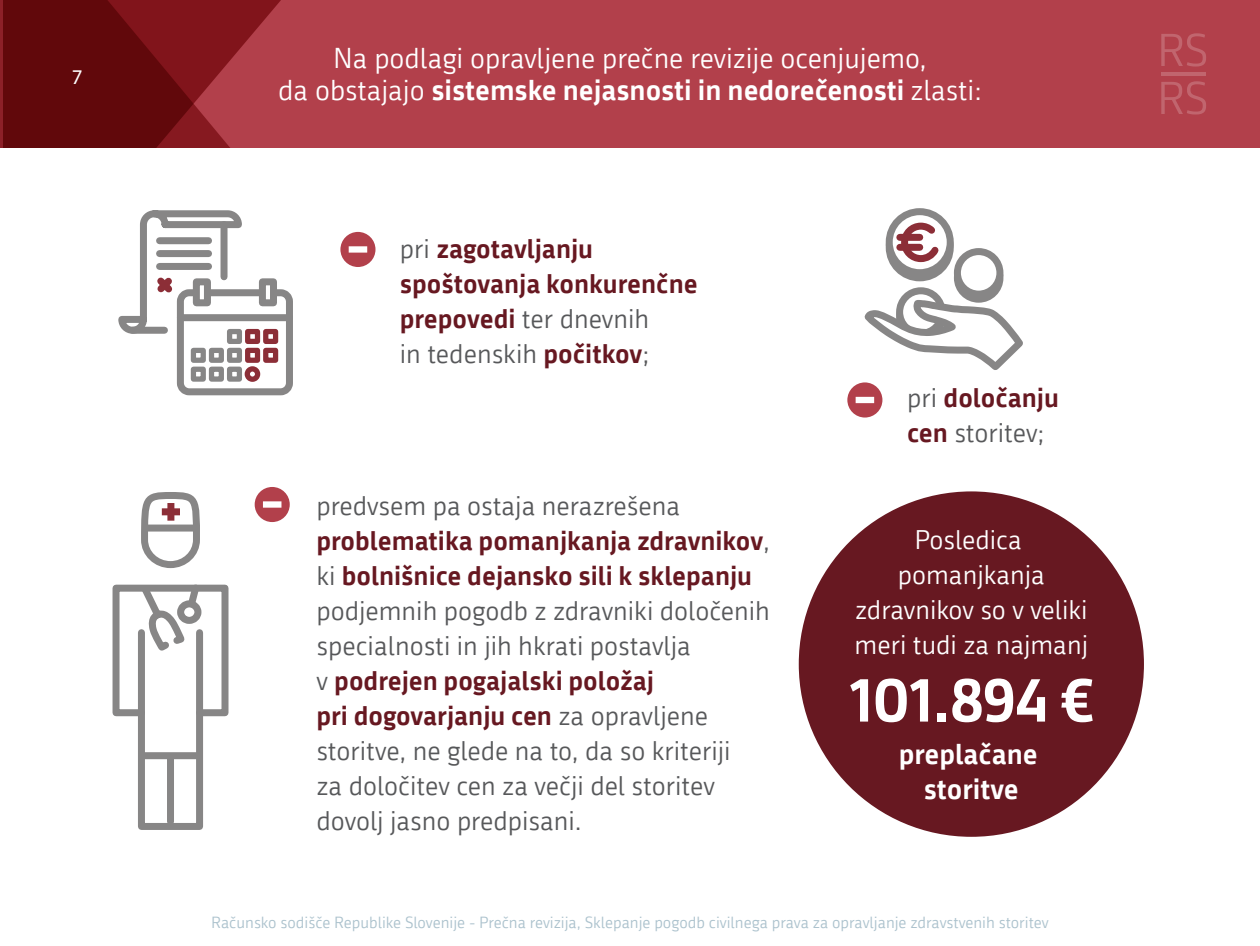
<style>
.page{position:relative;width:1260px;height:946px;background:#fff}
.page>*{position:absolute;margin:0;border:0;box-sizing:border-box;transform-origin:0 0}
.t1{font:700 61.25px "Republika";letter-spacing:-.005em;color:#fff}
.t2{font:28px/31.5px "Republika";color:#fff;text-align:center}
.t3{font:700 28px/35px "Republika";color:#fff;text-align:center}
.t4{font:26.25px/35px "Republika";color:#57585a}
.t5{font:700 26.25px/35px "Republika";color:#671821}
.t6{font:26.25px/35px "Republika";color:#fff;text-align:center}
.t7{font:21px "Myriad Pro";color:#fff}
.t8{font:15.75px "Republika";color:#acc2cd}
.s1{font-weight:700}
.s2{font-weight:400;color:#57585a}
.s3{font-weight:700;color:#671821}
</style>
<div class="page">
<hr style="left:3px;top:945px;width:1257px;height:1px;background:#b2404b">
<svg style="left:3px;top:945px;width:383px;height:1px"></svg>
<div style="left:3px;top:0;width:1257px;height:148px;background:#b2404b"></div>
<svg style="left:0;top:0;width:281px;height:148px;fill:#61080b"></svg>
<svg style="left:1161px;top:33px;width:45px;height:34px"></svg>
<hr style="left:1161px;top:73px;width:45px;height:3px;background:#fff">
<svg style="left:1161px;top:81px;width:45px;height:33px"></svg>
<div style="left:177px;top:289px;width:116px;height:106px;border:7px solid #878686;border-radius:9px"></div>
<div style="left:180px;top:314px;width:109px;height:7px;background:#878686"></div>
<div style="left:227px;top:329px;width:15px;height:15px;background:#fff;border:5px solid #878686"></div>
<div style="left:245px;top:329px;width:15px;height:15px;border:5px solid #8c2e37"></div>
<div style="left:263px;top:329px;width:15px;height:15px;border:5px solid #8c2e37"></div>
<div style="left:191px;top:348px;width:15px;height:15px;background:#fff;border:5px solid #878686"></div>
<div style="left:209px;top:348px;width:15px;height:15px;background:#fff;border:5px solid #878686"></div>
<div style="left:227px;top:348px;width:15px;height:15px;background:#fff;border:5px solid #878686"></div>
<div style="left:245px;top:348px;width:15px;height:15px;border:5px solid #8c2e37"></div>
<div style="left:263px;top:348px;width:15px;height:15px;border:5px solid #8c2e37"></div>
<div style="left:245px;top:366px;width:15px;height:16px;border:5px solid #8c2e37;border-radius:50%"></div>
<svg style="left:259px;top:278px;width:18px;height:28px"></svg>
<div style="left:191px;top:366px;width:15px;height:15px;background:#fff;border:5px solid #878686"></div>
<div style="left:209px;top:366px;width:15px;height:15px;background:#fff;border:5px solid #878686"></div>
<div style="left:227px;top:366px;width:15px;height:15px;background:#fff;border:5px solid #878686"></div>
<div style="left:886px;top:213px;width:68px;height:68px;border:7px solid #878686;border-radius:50%"></div>
<svg style="left:889px;top:212px;width:61px;height:61px"></svg>
<div style="left:886px;top:208px;width:68px;height:68px;border:7px solid #878686;border-radius:50%"></div>
<svg style="left:898px;top:219px;width:47px;height:46px"></svg>
<div style="left:900px;top:234px;width:20px;height:7px;background:#8c2e37"></div>
<div style="left:900px;top:244px;width:20px;height:7px;background:#8c2e37"></div>
<div style="left:954px;top:253px;width:49px;height:50px;border:7px solid #878686;border-radius:50%"></div>
<div style="left:957px;top:251px;width:43px;height:43px;background:#fff;border-radius:50%"></div>
<div style="left:954px;top:248px;width:49px;height:49px;border:7px solid #878686;border-radius:50%"></div>
<svg style="left:900px;top:291px;width:42px;height:42px"></svg>
<div style="left:896px;top:287px;width:50px;height:50px;border:7px solid #878686;border-radius:50%"></div>
<svg style="left:864px;top:296px;width:159px;height:74px"></svg>
<div style="left:138px;top:629px;width:65px;height:201px;border:7px solid #878686"></div>
<div style="left:167px;top:759px;width:7px;height:62px;background:#878686"></div>
<div style="left:165px;top:508px;width:11px;height:7px;background:#8c2e37"></div>
<div style="left:167px;top:506px;width:7px;height:11px;background:#8c2e37"></div>
<div style="left:147px;top:524px;width:47px;height:7px;background:#878686"></div>
<div style="left:141px;top:492px;width:59px;height:76px;border:7px solid #878686;border-radius:25px"></div>
<div style="left:142px;top:752px;width:57px;height:7px;background:#878686"></div>
<svg style="left:112px;top:584px;width:117px;height:135px"></svg>
<div style="left:799px;top:491px;width:345px;height:345px;background:#671821;border-radius:50%"></div>
<svg style="left:118px;top:210px;width:127px;height:127px"></svg>
<div style="left:340px;top:232px;width:35px;height:35px;background:#b2404b;border-radius:50%"></div>
<div style="left:349px;top:246px;width:18px;height:6px;background:#fff"></div>
<div style="left:255px;top:487px;width:35px;height:35px;background:#b2404b;border-radius:50%"></div>
<div style="left:263px;top:501px;width:18px;height:6px;background:#fff"></div>
<div style="left:847px;top:382px;width:35px;height:35px;background:#b2404b;border-radius:50%"></div>
<div style="left:856px;top:397px;width:18px;height:6px;background:#fff"></div>
<p class="t7" style="left:72px;top:64px;width:12px">7</p>
<p class="t2" style="left:278px;top:41px;width:705px">Na podlagi opravljene prečne revizije ocenjujemo,<br>da obstajajo <span class="s1">sistemske nejasnosti in nedorečenosti</span> zlasti:</p>
<p class="t5" style="left:400px;top:230px;width:299px"><span class="s2">pri</span> zagotavljanju spoštovanja konkurenčne prepovedi <span class="s2">ter dnevnih<br>in tedenskih</span> počitkov<span class="s2">;</span></p>
<p class="t4" style="left:316px;top:487px;width:455px">predvsem pa ostaja nerazrešena <span class="s3">problematika pomanjkanja zdravnikov</span>, ki <span class="s3">bolnišnice dejansko sili k sklepanju </span>podjemnih pogodb z zdravniki določenih specialnosti in jih hkrati postavlja<br>v <span class="s3">podrejen pogajalski položaj<br>pri dogovarjanju cen</span> za opravljene storitve, ne glede na to, da so kriteriji<br>za določitev cen za večji del storitev dovolj jasno predpisani.</p>
<p class="t4" style="left:907px;top:379px;width:153px">pri <span class="s3">določanju cen</span> storitev;</p>
<p class="t6" style="left:855px;top:521px;width:235px">Posledica pomanjkanja zdravnikov so v veliki meri tudi za najmanj</p>
<h1 class="t1" style="left:849px;top:653px;width:246px">101.894 €</h1>
<p class="t3" style="left:899px;top:734px;width:140px">preplačane storitve</p>
<p class="t8" style="left:211px;top:911px;width:839px">Računsko sodišče Republike Slovenije - Prečna revizija, Sklepanje pogodb civilnega prava za opravljanje zdravstvenih storitev</p>
</div>
